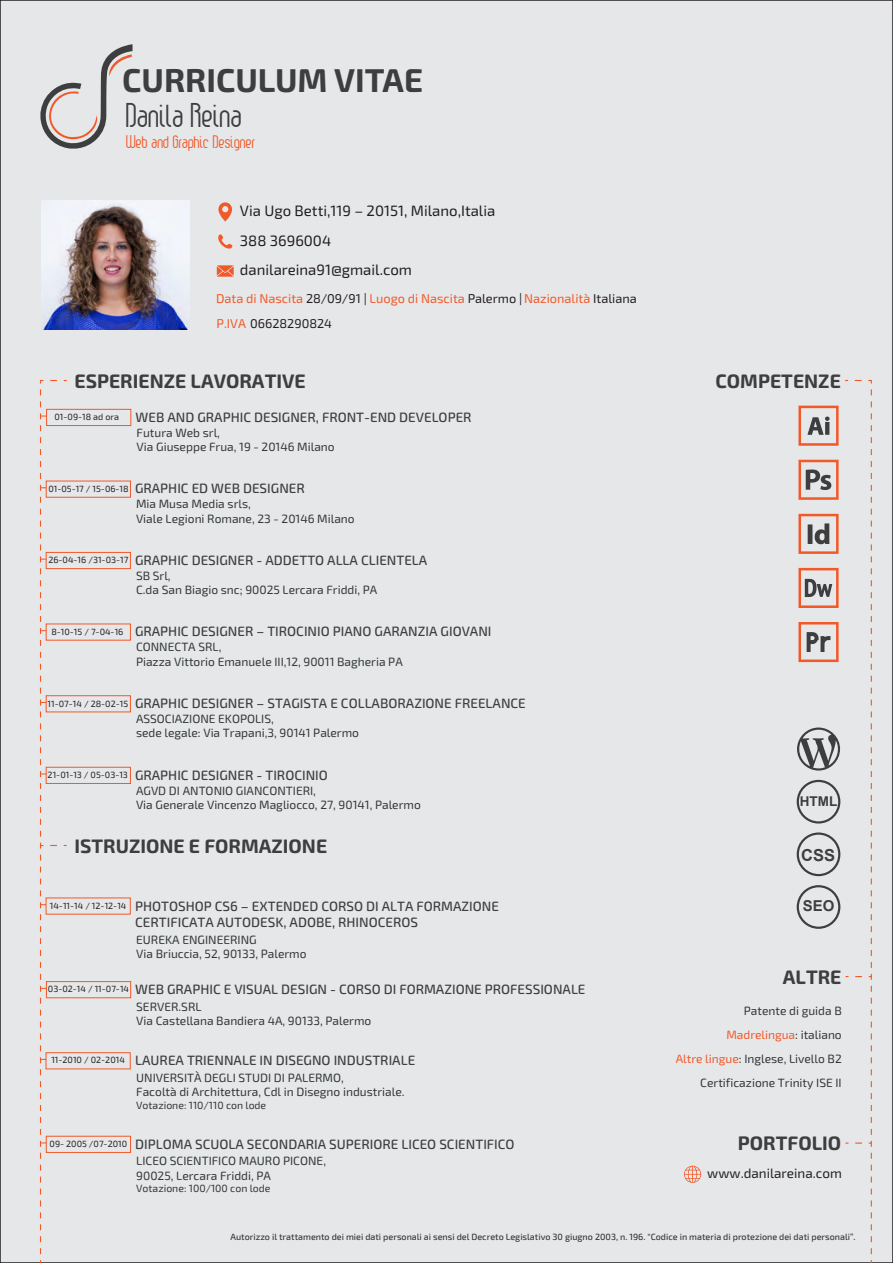
<style>
.page{position:relative;width:893px;height:1263px;background:#e6e7e9}
.page>*{position:absolute;margin:0;border:0;box-sizing:border-box;transform-origin:0 0}
.t1{font:700 33px "Exo 2";color:#3e3e3f}
.t2{font:23.25px "Havana";color:#3e3e3f}
.t3{font:700 19.5px "Exo 2";color:#3e3e3f}
.t4{font:700 16.5px "Arial";color:#3e3e3f}
.t5{font:15px "Exo 2";color:#231f20}
.t6{font:700 15px "Arial";color:#3e3e3f}
.t7{font:500 13.5px/16.2px "Exo 2";color:#3e3e3f;text-align:center}
.t8{font:13.5px "Exo 2";color:#231f20}
.t9{font:700 13.5px "Arial";color:#3e3e3f}
.t10{font:12.75px/25.5px "Exo 2";color:#f15929}
.t11{font:12.3px "Havana";color:#f15929}
.t12{font:12px/14.4px "Exo 2";color:#323738}
.t13{font:10.5px "Exo 2";color:#323738}
.t14{font:500 9px "Exo 2";color:#323738}
.s1{color:#231f20}
.s2{font-weight:400;font-size:9px;color:#231f20}
.s3{color:#f15929}
</style>
<div class="page">
<svg style="left:40px;top:44px;width:93px;height:105px"></svg>
<img style="left:41px;top:201px;width:148px;height:128px">
<svg style="left:218px;top:234px;width:14px;height:15px"></svg>
<svg style="left:218px;top:202px;width:14px;height:20px"></svg>
<svg style="left:217px;top:265px;width:17px;height:12px"></svg>
<div style="left:46px;top:409px;width:85px;height:17px;border:1px solid #f15929"></div>
<div style="left:46px;top:481px;width:85px;height:17px;border:1px solid #f15929"></div>
<div style="left:46px;top:552px;width:85px;height:17px;border:1px solid #f15929"></div>
<div style="left:46px;top:695px;width:85px;height:17px;border:1px solid #f15929"></div>
<div style="left:46px;top:767px;width:85px;height:17px;border:1px solid #f15929"></div>
<div style="left:46px;top:981px;width:85px;height:17px;border:1px solid #f15929"></div>
<div style="left:46px;top:1052px;width:85px;height:17px;border:1px solid #f15929"></div>
<div style="left:46px;top:1136px;width:85px;height:17px;border:1px solid #f15929"></div>
<svg style="left:39px;top:379px;width:18px;height:884px"></svg>
<svg style="left:796px;top:379px;width:76px;height:884px"></svg>
<div style="left:797px;top:780px;width:43px;height:43px;border:2px solid #3e3e3f;border-radius:50%"></div>
<div style="left:797px;top:832px;width:43px;height:44px;border:2px solid #3e3e3f;border-radius:50%"></div>
<div style="left:797px;top:885px;width:43px;height:44px;border:2px solid #3e3e3f;border-radius:50%"></div>
<svg style="left:684px;top:1166px;width:17px;height:17px"></svg>
<h1 class="t1" style="left:122px;top:60px;width:302px">CURRICULUM VITAE</h1>
<h2 class="t2" style="left:126px;top:105px;width:118px">Danila Reina</h2>
<p class="t11" style="left:126px;top:136px;width:130px">Web and Graphic Designer</p>
<p class="t5" style="left:240px;top:202px;width:257px">Via Ugo Betti,119 – 20151, Milano,Italia</p>
<p class="t5" style="left:240px;top:232px;width:93px">388 3696004</p>
<p class="t5" style="left:240px;top:261px;width:174px">danilareina91@gmail.com</p>
<p class="t10" style="left:216px;top:286px;width:422px">Data di Nascita <span class="s1">28/09/91 |</span> Luogo di Nascita <span class="s1">Palermo |</span> Nazionalità <span class="s1">Italiana<br></span>P.IVA <span class="s1">06628290824</span></p>
<h3 class="t3" style="left:74px;top:370px;width:233px">ESPERIENZE LAVORATIVE</h3>
<h3 class="t3" style="left:715px;top:370px;width:127px">COMPETENZE</h3>
<p class="t7" style="left:55px;top:409px;width:419px"><sup>01-09-18</sup> <sup>ad</sup> <sup>ora</sup> WEB AND GRAPHIC DESIGNER, FRONT-END DEVELOPER</p>
<p class="t12" style="left:137px;top:426px;width:200px">Futura Web srl,<br>Via Giuseppe Frua, 19 - 20146 Milano</p>
<p class="t7" style="left:48px;top:481px;width:258px"><span class="s2">01-05-17 / 15-06-18</span> GRAPHIC ED WEB DESIGNER</p>
<p class="t12" style="left:136px;top:497px;width:220px">Mia Musa Media srls,<br>Viale Legioni Romane, 23 - 20146 Milano</p>
<p class="t7" style="left:48px;top:552px;width:380px"><span class="s2">26-04-16 /31-03-17</span> GRAPHIC DESIGNER - ADDETTO ALLA CLIENTELA</p>
<p class="t12" style="left:136px;top:569px;width:243px">SB Srl,<br>C.da San Biagio snc; 90025 Lercara Friddi, PA</p>
<p class="t7" style="left:51px;top:624px;width:442px"><span class="s2">8-10-15 / 7-04-16</span> GRAPHIC DESIGNER – TIROCINIO PIANO GARANZIA GIOVANI</p>
<p class="t12" style="left:136px;top:640px;width:268px">CONNECTA SRL,<br>Piazza Vittorio Emanuele III,12, 90011 Bagheria PA</p>
<p class="t7" style="left:48px;top:695px;width:480px"><span class="s2">11-07-14 / 28-02-15</span> GRAPHIC DESIGNER – STAGISTA E COLLABORAZIONE FREELANCE</p>
<p class="t12" style="left:136px;top:712px;width:225px">ASSOCIAZIONE EKOPOLIS,<br>sede legale: Via Trapani,3, 90141 Palermo</p>
<p class="t7" style="left:48px;top:767px;width:282px"><span class="s2">21-01-13 / 05-03-13</span> GRAPHIC DESIGNER - TIROCINIO</p>
<p class="t12" style="left:136px;top:783px;width:286px">AGVD DI ANTONIO GIANCONTIERI,<br>Via Generale Vincenzo Magliocco, 27, 90141, Palermo</p>
<h3 class="t3" style="left:74px;top:834px;width:254px">ISTRUZIONE E FORMAZIONE</h3>
<p class="t7" style="left:50px;top:898px;width:451px"><sup>14-11-14</sup> <sup>/</sup> <sup>12-12-14</sup> PHOTOSHOP CS6 – EXTENDED CORSO DI ALTA FORMAZIONE<br>CERTIFICATA AUTODESK, ADOBE, RHINOCEROS</p>
<p class="t12" style="left:136px;top:932px;width:172px">EUREKA ENGINEERING<br>Via Briuccia, 52, 90133, Palermo</p>
<p class="t7" style="left:48px;top:982px;width:539px"><sup>03-02-14</sup> <sup>/</sup> <sup>11-07-14</sup> WEB GRAPHIC E VISUAL DESIGN - CORSO DI FORMAZIONE PROFESSIONALE</p>
<p class="t12" style="left:136px;top:1000px;width:237px">SERVER.SRL<br>Via Castellana Bandiera 4A, 90133, Palermo</p>
<p class="t7" style="left:51px;top:1053px;width:365px"><sup>11-2010</sup> <sup>/</sup> <sup>02-2014</sup> LAUREA TRIENNALE IN DISEGNO INDUSTRIALE</p>
<p class="t12" style="left:136px;top:1071px;width:270px">UNIVERSITÀ DEGLI STUDI DI PALERMO,<br>Facoltà di Architettura, Cdl in Disegno industriale.</p>
<p class="t13" style="left:136px;top:1099px;width:132px">Votazione: 110/110 con lode</p>
<p class="t7" style="left:50px;top:1136px;width:466px"><sup>09-</sup> <sup>2005</sup> <sup>/07-2010</sup> DIPLOMA SCUOLA SECONDARIA SUPERIORE LICEO SCIENTIFICO</p>
<p class="t12" style="left:136px;top:1154px;width:191px">LICEO SCIENTIFICO MAURO PICONE,<br>90025, Lercara Friddi, PA</p>
<p class="t13" style="left:136px;top:1182px;width:136px">Votazione: 100/100 con lode</p>
<p class="t9" style="left:800px;top:792px;width:39px">HTML</p>
<h3 class="t4" style="left:801px;top:844px;width:35px">CSS</h3>
<p class="t6" style="left:803px;top:895px;width:33px">SEO</p>
<h3 class="t3" style="left:783px;top:965px;width:60px">ALTRE</h3>
<p class="t12" style="left:676px;top:999px;width:167px;line-height:24px;text-align:right">Patente di guida B<br><span class="s3">Madrelingua</span>: italiano<br><span class="s3">Altre lingue</span>: Inglese, Livello B2<br>Certificazione Trinity ISE II</p>
<h3 class="t3" style="left:738px;top:1132px;width:105px">PORTFOLIO</h3>
<p class="t8" style="left:707px;top:1165px;width:136px">www.danilareina.com</p>
<p class="t14" style="left:230px;top:1232px;width:627px">Autorizzo il trattamento dei miei dati personali ai sensi del Decreto Legislativo 30 giugno 2003, n. 196. "Codice in materia di protezione dei dati personali”.</p>
</div>
